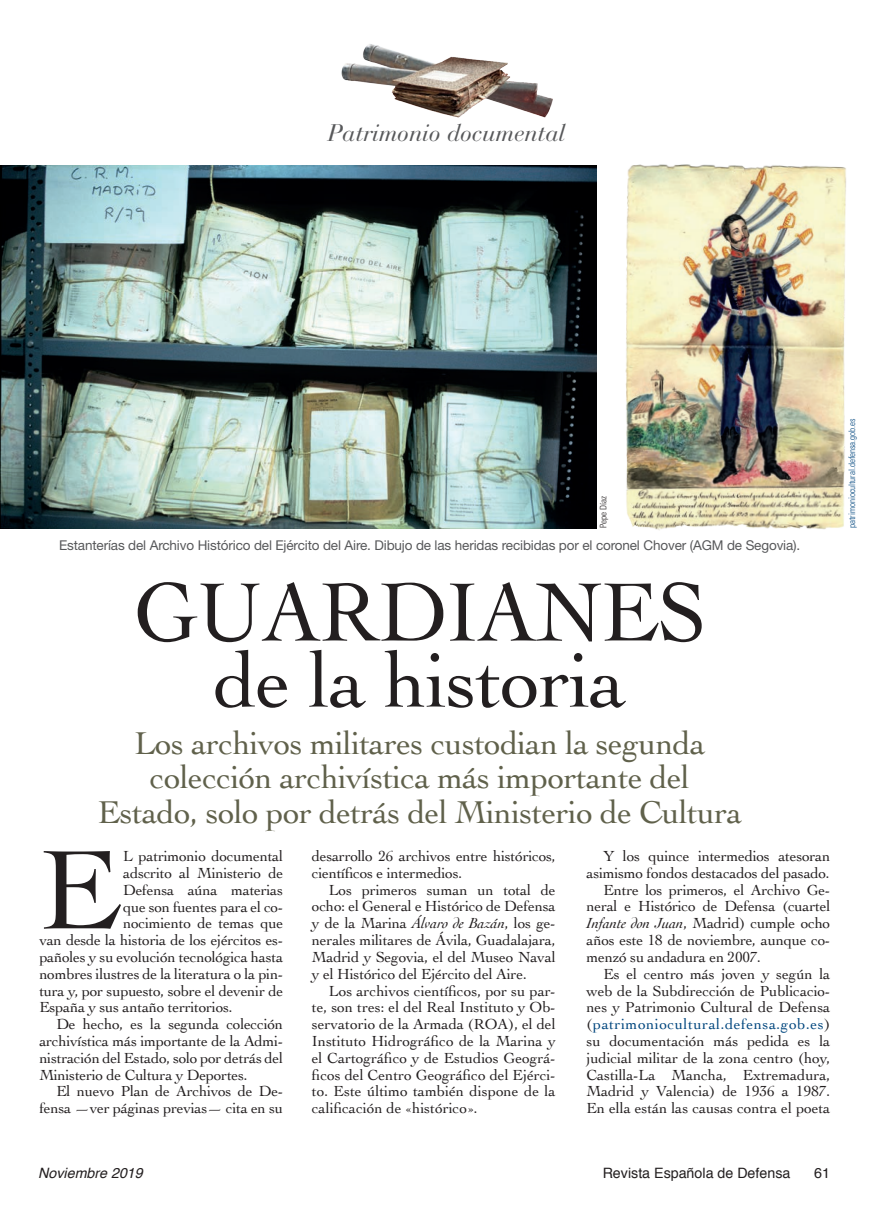
<style>
.page{position:relative;width:893px;height:1217px;background:#fff}
.page>*{position:absolute;margin:0;border:0;box-sizing:border-box;transform-origin:0 0}
.Texto_general{font:118.05px "Cochin";color:#231f20}
.Título_B{font:87px "Cochin";letter-spacing:-.01em;color:#231f20;scale:.95 1}
.Título_B-2{font:79.5px "Cochin";letter-spacing:-.01em;color:#231f20}
.Entradilla{font:33px/34.5px "Cochin";letter-spacing:-.015em;color:#60614b;text-align:center}
.Capitular_apoyo{font:italic 23.85px "Bauer Bodoni";letter-spacing:-.005em;color:#57585a}
.Texto_general-2{font:15.3px/16.8px "Cochin";letter-spacing:-.015em;color:#231f20;text-align:justify}
.t1{font:14.25px "Helvetica";color:#231f20}
.t2{font:italic 14.25px "Helvetica";color:#231f20}
.Pie_de_foto{font:13.5px "Helvetica Neue";letter-spacing:-.01em;color:#57585a}
.Crédito_foto{font:300 condensed 9px "Univers";letter-spacing:-.005em;color:#00467e}
.Crédito_foto-2{font:300 condensed 9px "Univers";letter-spacing:-.005em;color:#231f20}
.s1{font-style:italic}
.s2{color:#00467e}
</style>
<div class="page">
<img style="left:0;top:166px;width:596px;height:362px">
<img style="left:625px;top:164px;width:221px;height:366px">
<img style="left:341px;top:44px;width:212px;height:74px">
<p class="Capitular_apoyo" style="left:328px;top:118px;width:239px">Patrimonio documental</p>
<p class="Crédito_foto-2" style="left:598px;top:528px;width:33px;rotate:-90deg">Pepe Díaz</p>
<p class="Pie_de_foto" style="left:59px;top:537px;width:743px">Estanterías del Archivo Histórico del Ejército del Aire. Dibujo de las heridas recibidas por el coronel Chover (AGM de Segovia).</p>
<p class="Título_B" style="left:134px;top:553px;width:604px">GUARDIANES</p>
<p class="Título_B-2" style="left:214px;top:626px;width:414px">de la historia</p>
<p class="Entradilla" style="left:98px;top:724px;width:646px">Los archivos militares custodian la segunda colección archivística más importante del<br>Estado, solo por detrás del Ministerio de Cultura</p>
<p class="Texto_general" style="left:39px;top:810px;width:82px">E</p>
<p class="Texto_general-2" style="left:123px;top:846px;width:161px">L patrimonio documental</p>
<p class="Texto_general-2" style="left:586px;top:846px;width:245px;text-align:right">Y los quince intermedios atesoran asimismo fondos destacados del pasado.</p>
<p class="Texto_general-2" style="left:586px;top:880px;width:245px;text-indent:17px">Entre los primeros, el Archivo Ge&shy;neral e Histórico de Defensa (cuartel <span class="s1">Infante don Juan</span>, Madrid) cumple ocho años este 18 de noviembre, aunque co&shy;menzó su andadura en 2007.</p>
<p class="Texto_general-2" style="left:586px;top:964px;width:245px;text-indent:17px">Es el centro más joven y según la web de la Subdirección de Publicacio&shy;nes y Patrimonio Cultural de Defensa (<span class="s2">patrimoniocultural.defensa.gob.es</span>) su documentación más pedida es la judicial militar de la zona centro (hoy, Castilla-La Mancha, Extremadura, Madrid y Valencia) de 1936 a 1987.<br>En ella están las causas contra el poeta</p>
<p class="Texto_general-2" style="left:312px;top:846px;width:245px">desarrollo 26 archivos entre históricos, científicos e intermedios.</p>
<p class="Texto_general-2" style="left:312px;top:880px;width:245px;text-indent:17px">Los primeros suman un total de ocho: el General e Histórico de Defensa y de la Marina <span class="s1">Álvaro de Bazán</span>, los ge&shy;nerales militares de Ávila, Guadalajara, Madrid y Segovia, el del Museo Naval y el Histórico del Ejército del Aire.</p>
<p class="Texto_general-2" style="left:312px;top:981px;width:245px;text-indent:17px">Los archivos científicos, por su par&shy;te, son tres: el del Real Instituto y Ob&shy;servatorio de la Armada (ROA), el del Instituto Hidrográfico de la Marina y el Cartográfico y de Estudios Geográ&shy;ficos del Centro Geográfico del Ejérci&shy;to. Este último también dispone de la calificación de «histórico».</p>
<p class="Texto_general-2" style="left:123px;top:863px;width:161px">adscrito al Ministerio de</p>
<p class="Texto_general-2" style="left:123px;top:880px;width:161px">Defensa aúna materias</p>
<p class="Texto_general-2" style="left:123px;top:897px;width:161px">que son fuentes para el co-</p>
<p class="Texto_general-2" style="left:123px;top:914px;width:161px">nocimiento de temas que</p>
<p class="Texto_general-2" style="left:39px;top:930px;width:245px">van desde la historia de los ejércitos es-</p>
<p class="Texto_general-2" style="left:39px;top:947px;width:245px">pañoles y su evolución tecnológica hasta</p>
<p class="Texto_general-2" style="left:39px;top:964px;width:245px">nombres ilustres de la literatura o la pin-</p>
<p class="Texto_general-2" style="left:39px;top:981px;width:245px">tura y, por supuesto, sobre el devenir de</p>
<p class="Texto_general-2" style="left:39px;top:998px;width:195px">España y sus antaño territorios.</p>
<p class="Texto_general-2" style="left:39px;top:1014px;width:245px;text-indent:17px">De hecho, es la segunda colección archivística más importante de la Admi&shy;nistración del Estado, solo por detrás del Ministerio de Cultura y Deportes.</p>
<p class="Texto_general-2" style="left:39px;top:1082px;width:245px;text-align:right">El nuevo Plan de Archivos de De&shy;fensa —ver páginas previas— cita en su</p>
<p class="Crédito_foto" style="left:847px;top:528px;width:111px;rotate:-90deg">patrimoniocultural.defensa.gob.es</p>
<p class="t2" style="left:38px;top:1161px;width:106px">Noviembre 2019</p>
<p class="t1" style="left:603px;top:1161px;width:189px">Revista Española de Defensa</p>
<p class="t1" style="left:814px;top:1161px;width:17px">61</p>
</div>
